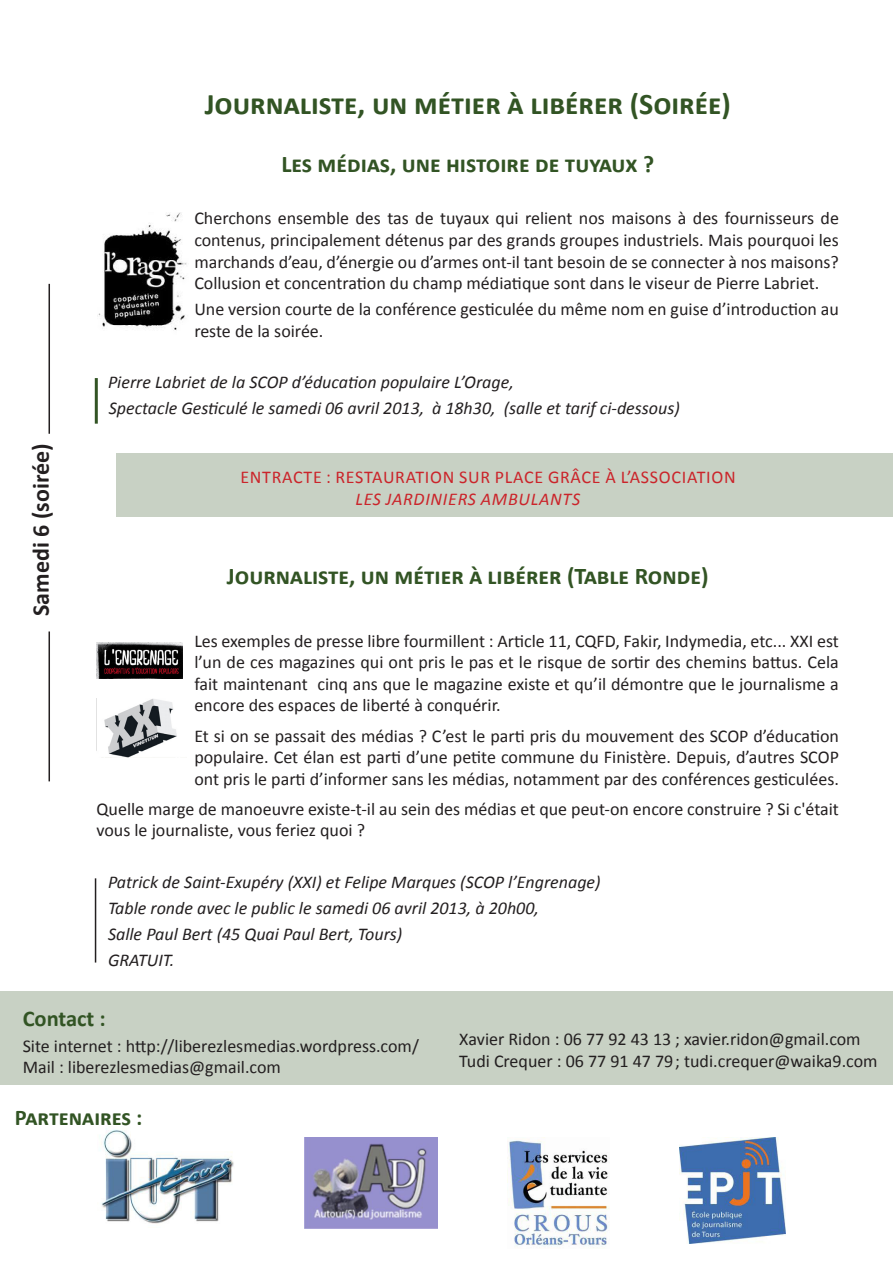
<style>
.page{position:relative;width:893px;height:1263px;background:#fff}
.page>*{position:absolute;margin:0;border:0;box-sizing:border-box;transform-origin:0 0}
.t1{font:700 30px "Calibri";color:#325424}
.t2{font:700 24px "Calibri";color:#325424}
.t3{font:700 24px "Calibri";color:#231f20}
.t4{font:700 22.5px "Calibri";color:#325424}
.t5{font:18px/21.6px "Calibri";color:#231f20;text-align:justify}
.t6{font:italic 18px "Calibri";color:#231f20}
.t7{font:18px "Calibri";letter-spacing:.04em;color:#cb242a}
.t8{font:italic 18px "Calibri";letter-spacing:.04em;color:#cb242a}
</style>
<div class="page">
<div style="left:117px;top:453px;width:776px;height:64px;background:#c8d1c4"></div>
<div style="left:0;top:991px;width:893px;height:93px;background:#c8d1c4"></div>
<img style="left:304px;top:1137px;width:134px;height:91px">
<img style="left:508px;top:1137px;width:101px;height:109px">
<img style="left:680px;top:1137px;width:106px;height:107px">
<img style="left:101px;top:1128px;width:133px;height:96px">
<hr style="left:95px;top:378px;width:3px;height:46px;background:#325424">
<hr style="left:95px;top:878px;width:1px;height:84px;background:#231f20">
<img style="left:98px;top:213px;width:89px;height:118px">
<img style="left:96px;top:698px;width:81px;height:60px">
<img style="left:96px;top:642px;width:87px;height:36px">
<hr style="left:49px;top:284px;width:1px;height:150px;background:#231f20">
<hr style="left:49px;top:631px;width:1px;height:150px;background:#231f20">
<p class="t3" style="left:26px;top:616px;width:174px;rotate:-90deg">Samedi 6 (soirée)</p>
<p class="t1" style="left:205px;top:85px;width:528px">Journaliste, un métier à libérer (Soirée)</p>
<p class="t2" style="left:281px;top:148px;width:374px">Les médias, une histoire de tuyaux ?</p>
<p class="t5" style="left:194px;top:208px;width:646px">Cherchons ensemble des tas de tuyaux qui relient nos maisons à des fournisseurs de contenus, principalement détenus par des grands groupes industriels. Mais pourquoi les marchands d’eau, d’énergie ou d’armes ont-il tant besoin de se connecter à nos maisons?<br>Collusion et concentration du champ médiatique sont dans le viseur de Pierre Labriet.</p>
<p class="t5" style="left:194px;top:298px;width:646px">Une version courte de la conférence gesticulée du même nom en guise d’introduction au reste de la soirée.</p>
<p class="t6" style="left:108px;top:370px;width:407px">Pierre Labriet de la SCOP d’éducation populaire L’Orage,</p>
<p class="t6" style="left:109px;top:396px;width:573px">Spectacle Gesticulé le samedi 06 avril 2013, à 18h30, (salle et tarif ci-dessous)</p>
<p class="t7" style="left:240px;top:466px;width:497px">ENTRACTE : RESTAURATION SUR PLACE GRÂCE À L’ASSOCIATION</p>
<p class="t8" style="left:355px;top:487px;width:226px">LES JARDINIERS AMBULANTS</p>
<p class="t2" style="left:227px;top:561px;width:483px">Journaliste, un métier à libérer (Table Ronde)</p>
<p class="t5" style="left:194px;top:630px;width:646px">Les exemples de presse libre fourmillent : Article 11, CQFD, Fakir, Indymedia, etc... XXI est l’un de ces magazines qui ont pris le pas et le risque de sortir des chemins battus. Cela fait maintenant cinq ans que le magazine existe et qu’il démontre que le journalisme a encore des espaces de liberté à conquérir.</p>
<p class="t5" style="left:194px;top:725px;width:646px">Et si on se passait des médias ? C’est le parti pris du mouvement des SCOP d’éducation populaire. Cet élan est parti d’une petite commune du Finistère. Depuis, d’autres SCOP ont pris le parti d’informer sans les médias, notamment par des conférences gesticulées.</p>
<p class="t5" style="left:97px;top:798px;width:744px">Quelle marge de manoeuvre existe-t-il au sein des médias et que peut-on encore construire ? Si c'était vous le journaliste, vous feriez quoi ?</p>
<p class="t6" style="left:108px;top:870px;width:494px">Patrick de Saint-Exupéry (XXI) et Felipe Marques (SCOP l’Engrenage)</p>
<p class="t6" style="left:108px;top:896px;width:433px">Table ronde avec le public le samedi 06 avril 2013, à 20h00,</p>
<p class="t6" style="left:108px;top:921px;width:296px">Salle Paul Bert (45 Quai Paul Bert, Tours)</p>
<p class="t6" style="left:108px;top:947px;width:68px">GRATUIT.</p>
<p class="t4" style="left:23px;top:1004px;width:85px">Contact :</p>
<p class="t5" style="left:23px;top:1035px;width:398px">Site internet : http://liberezlesmedias.wordpress.com/</p>
<p class="t5" style="left:23px;top:1056px;width:260px">Mail : liberezlesmedias@gmail.com</p>
<p class="t4" style="left:15px;top:1103px;width:129px">Partenaires :</p>
<p class="t5" style="left:459px;top:1028px;width:403px">Xavier Ridon : 06 77 92 43 13 ; xavier.ridon@gmail.com</p>
<p class="t5" style="left:459px;top:1050px;width:420px">Tudi Crequer : 06 77 91 47 79; tudi.crequer@waika9.com</p>
</div>
